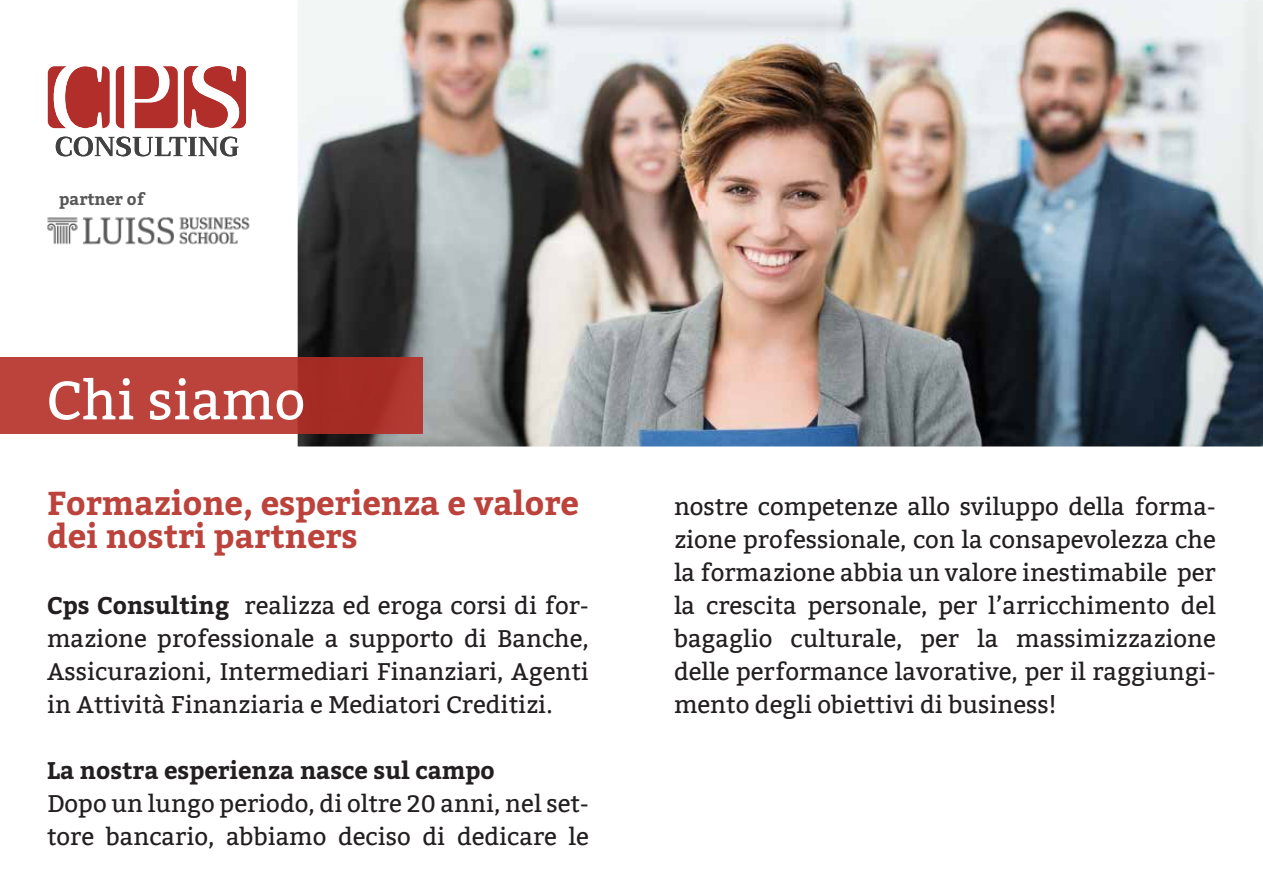
<style>
.page{position:relative;width:1263px;height:893px;background:#fff}
.page>*{position:absolute;margin:0;border:0;box-sizing:border-box;transform-origin:0 0}
.t1{font:54px "Bitter";color:#fff}
.t2{font:700 33px/33px "Bitter";color:rgb(181 45 38/.9)}
.t3{font:24px/33px "Bitter";color:#231f20;text-align:justify}
.t4{font:700 24px "Bitter";color:#231f20}
.t5{font:700 16.5px "Bitter";color:#575757}
.s1{font-weight:700}
</style>
<div class="page">
<img style="left:298px;top:0;width:965px;height:446px">
<div style="left:0;top:357px;width:422px;height:77px;background:linear-gradient(to right,#c24842,#aa302a)"></div>
<img style="left:47px;top:217px;width:203px;height:28px">
<svg style="left:56px;top:137px;width:183px;height:19px"></svg>
<svg style="left:184px;top:66px;width:62px;height:63px"></svg>
<svg style="left:116px;top:66px;width:62px;height:63px"></svg>
<svg style="left:48px;top:66px;width:62px;height:62px"></svg>
<p class="t5" style="left:59px;top:189px;width:87px">partner of</p>
<h1 class="t1" style="left:47px;top:369px;width:260px">Chi siamo</h1>
<h2 class="t2" style="left:47px;top:487px;width:533px">Formazione, esperienza e valore dei nostri partners</h2>
<p class="t3" style="left:47px;top:589px;width:543px"><span class="s1">Cps Consulting</span> realizza ed eroga corsi di for&shy;mazione professionale a supporto di Banche, Assicurazioni, Intermediari Finanziari, Agenti in Attività Finanziaria e Mediatori Creditizi.</p>
<p class="t4" style="left:47px;top:756px;width:449px">La nostra esperienza nasce sul campo</p>
<p class="t3" style="left:47px;top:787px;width:543px">Dopo un lungo periodo, di oltre 20 anni, nel set&shy;tore bancario, abbiamo deciso di dedicare le</p>
<p class="t3" style="left:674px;top:490px;width:543px">nostre competenze allo sviluppo della forma&shy;zione professionale, con la consapevolezza che la formazione abbia un valore inestimabile per la crescita personale, per l’arricchimento del bagaglio culturale, per la massimizzazione delle performance lavorative, per il raggiungi&shy;mento degli obiettivi di business!</p>
</div>
